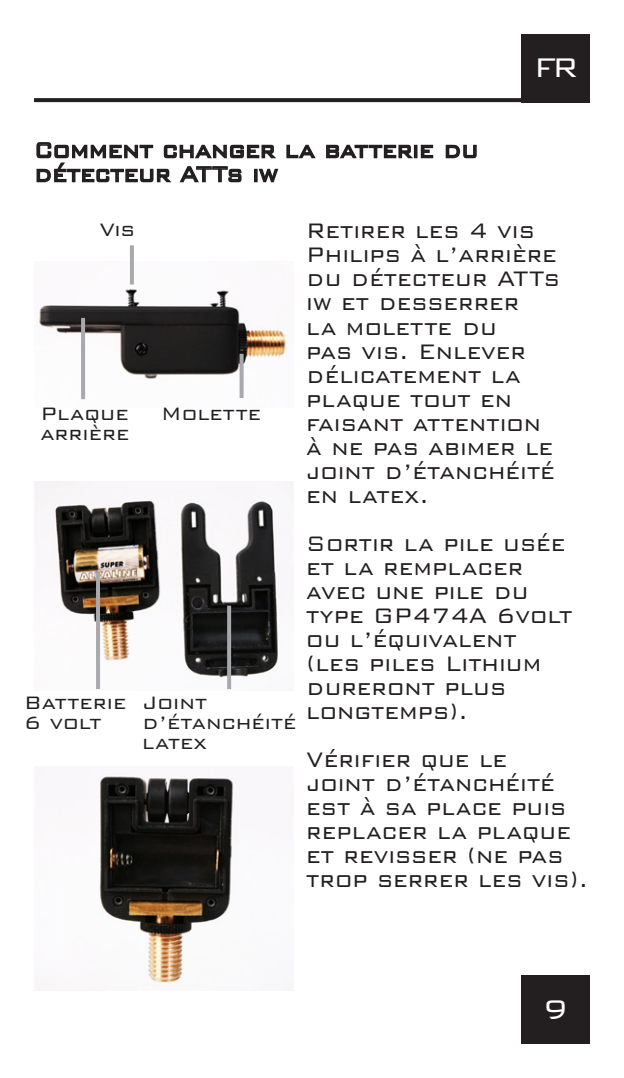
<style>
.page{position:relative;width:624px;height:1078px;background:#fff}
.page>*{position:absolute;margin:0;border:0;box-sizing:border-box;transform-origin:0 0}
.t1{font:300 36px "Bank Gothic BT";color:#fff;scale:.95 1}
.t2{font:300 28px/24px "Bank Gothic BT";color:#231f20;scale:.9 1}
.t3{font:300 24px/20px "Bank Gothic BT";color:#231f20;scale:.95 1}
</style>
<div class="page">
<div style="left:522px;top:975px;width:68px;height:68px;background:#231f20"></div>
<svg style="left:34px;top:98px;width:488px;height:4px;background:#292526"></svg>
<div style="left:522px;top:34px;width:68px;height:68px;background:#231f20"></div>
<img style="left:39px;top:262px;width:252px;height:138px">
<img style="left:34px;top:481px;width:259px;height:209px">
<img style="left:99px;top:776px;width:137px;height:207px">
<hr style="left:81px;top:318px;width:4px;height:81px;background:#a8a9ad">
<svg style="left:239px;top:353px;width:4px;height:45px"></svg>
<hr style="left:130px;top:245px;width:4px;height:39px;background:#a8a9ad">
<hr style="left:96px;top:572px;width:4px;height:117px;background:#a8a9ad">
<svg style="left:227px;top:605px;width:4px;height:84px"></svg>
<svg style="left:286px;top:144px;width:30px;height:15px"></svg>
<svg style="left:326px;top:144px;width:108px;height:15px"></svg>
<svg style="left:445px;top:144px;width:32px;height:15px"></svg>
<svg style="left:36px;top:142px;width:243px;height:41px"></svg>
<p class="t2" style="left:34px;top:137px;width:495px">Comment changer la batterie du détecteur ATTs iw</p>
<p class="t1" style="left:533px;top:48px;width:48px">FR</p>
<p class="t3" style="left:100px;top:219px;width:39px">Vis</p>
<p class="t3" style="left:40px;top:402px;width:95px">Plaque arrière</p>
<p class="t3" style="left:161px;top:402px;width:107px">Molette</p>
<p class="t3" style="left:24px;top:692px;width:109px">Batterie<br>6 volt</p>
<p class="t3" style="left:142px;top:692px;width:70px">Joint</p>
<p class="t3" style="left:142px;top:712px;width:164px">d’étanchéité</p>
<p class="t3" style="left:142px;top:732px;width:70px">latex</p>
<p class="t2" style="left:306px;top:218px;width:283px">Retirer les 4 vis<br>Philips à l’arrière du détecteur ATTs iw et desserrer<br>la molette du<br>pas vis. Enlever délicatement la plaque tout en faisant attention à ne pas abimer le joint d’étanchéité en latex.</p>
<p class="t2" style="left:306px;top:530px;width:297px">Sortir la pile usée et la remplacer avec une pile du type GP474A 6volt ou l’équivalent (les piles Lithium dureront plus longtemps).</p>
<p class="t2" style="left:306px;top:746px;width:315px">Vérifier que le<br>joint d’étanchéité est à sa place puis replacer la plaque et revisser (ne pas trop serrer les vis).</p>
<p class="t1" style="left:543px;top:989px;width:28px">9</p>
</div>
